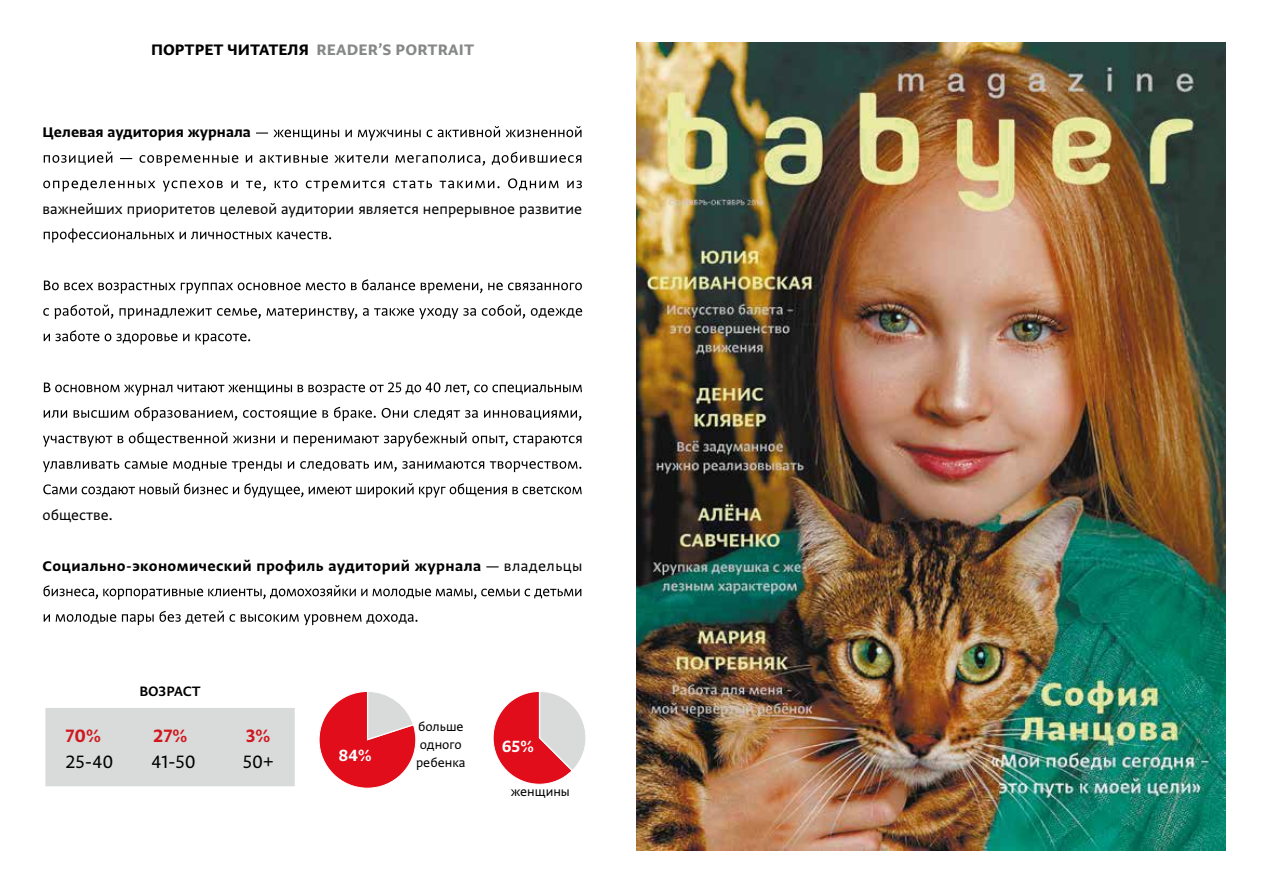
<style>
.page{position:relative;width:1263px;height:893px;background:#fff}
.page>*{position:absolute;margin:0;border:0;box-sizing:border-box;transform-origin:0 0}
.t1{font:21.15px "Greta Sans Pro";color:#000100}
.t2{font:21.15px "Greta Sans Pro Bld";color:#cf181e}
.t3{font:19.2px "Greta Sans Pro Bld";color:#fff}
.t4{font:18px "Greta Sans Pro Bld";color:#868787}
.t5{font:16.5px "Greta Sans Pro";letter-spacing:.005em;color:#000100}
.t6{font:16.5px "Greta Sans Pro Bld";letter-spacing:.025em;color:#000100}
.t7{font:16.5px "Greta Sans Pro Bld";letter-spacing:.005em;color:#000100}
.t8{font:16.2px "Greta Sans Pro Sm Bld";letter-spacing:-.005em;color:#000100}
.t9{font:14.7px/17.5px "Greta Sans Pro";color:#000100}
.s1{color:#000100}
.s2{font-family:"Greta Sans Pro"}
</style>
<div class="page">
<svg style="left:256px;top:126px;width:325px;height:15px"></svg>
<svg style="left:44px;top:152px;width:537px;height:14px"></svg>
<svg style="left:43px;top:178px;width:539px;height:14px"></svg>
<svg style="left:44px;top:228px;width:287px;height:15px"></svg>
<svg style="left:44px;top:279px;width:538px;height:15px"></svg>
<svg style="left:43px;top:305px;width:539px;height:14px"></svg>
<svg style="left:44px;top:330px;width:206px;height:15px"></svg>
<svg style="left:44px;top:382px;width:538px;height:14px"></svg>
<svg style="left:44px;top:407px;width:537px;height:14px"></svg>
<svg style="left:43px;top:432px;width:538px;height:15px"></svg>
<svg style="left:43px;top:461px;width:538px;height:11px"></svg>
<svg style="left:43px;top:483px;width:539px;height:15px"></svg>
<svg style="left:43px;top:585px;width:538px;height:15px"></svg>
<svg style="left:44px;top:611px;width:373px;height:14px"></svg>
<div style="left:45px;top:707px;width:250px;height:80px;background:#d9dada"></div>
<div style="left:44px;top:707px;width:252px;height:81px;border:1px solid #fff"></div>
<svg style="left:319px;top:691px;width:97px;height:98px"></svg>
<svg style="left:493px;top:691px;width:93px;height:94px"></svg>
<img style="left:636px;top:43px;width:590px;height:807px">
<p class="t4" style="left:151px;top:37px;width:325px"><span class="s1">ПОРТРЕТ ЧИТАТЕЛЯ</span> READER’S PORTRAIT</p>
<p class="t7" style="left:43px;top:120px;width:210px">Целевая аудитория журнала</p>
<p class="t5" style="left:43px;top:197px;width:541px">важнейших приоритетов целевой аудитории является непрерывное развитие</p>
<p class="t5" style="left:43px;top:503px;width:72px">обществе.</p>
<p class="t6" style="left:43px;top:554px;width:541px">Социально-экономический профиль аудиторий журнала <span class="s2">— владельцы</span></p>
<p class="t8" style="left:139px;top:680px;width:63px">ВОЗРАСТ</p>
<p class="t2" style="left:66px;top:720px;width:37px">70%</p>
<p class="t2" style="left:153px;top:720px;width:36px">27%</p>
<p class="t2" style="left:246px;top:720px;width:26px">3%</p>
<p class="t1" style="left:66px;top:746px;width:49px">25-40</p>
<p class="t1" style="left:151px;top:746px;width:46px">41-50</p>
<p class="t1" style="left:243px;top:746px;width:32px">50+</p>
<p class="t3" style="left:338px;top:741px;width:35px">84%</p>
<p class="t9" style="left:416px;top:717px;width:51px">больше одного ребенка</p>
<p class="t3" style="left:502px;top:732px;width:34px">65%</p>
<p class="t9" style="left:511px;top:781px;width:61px">женщины</p>
</div>
